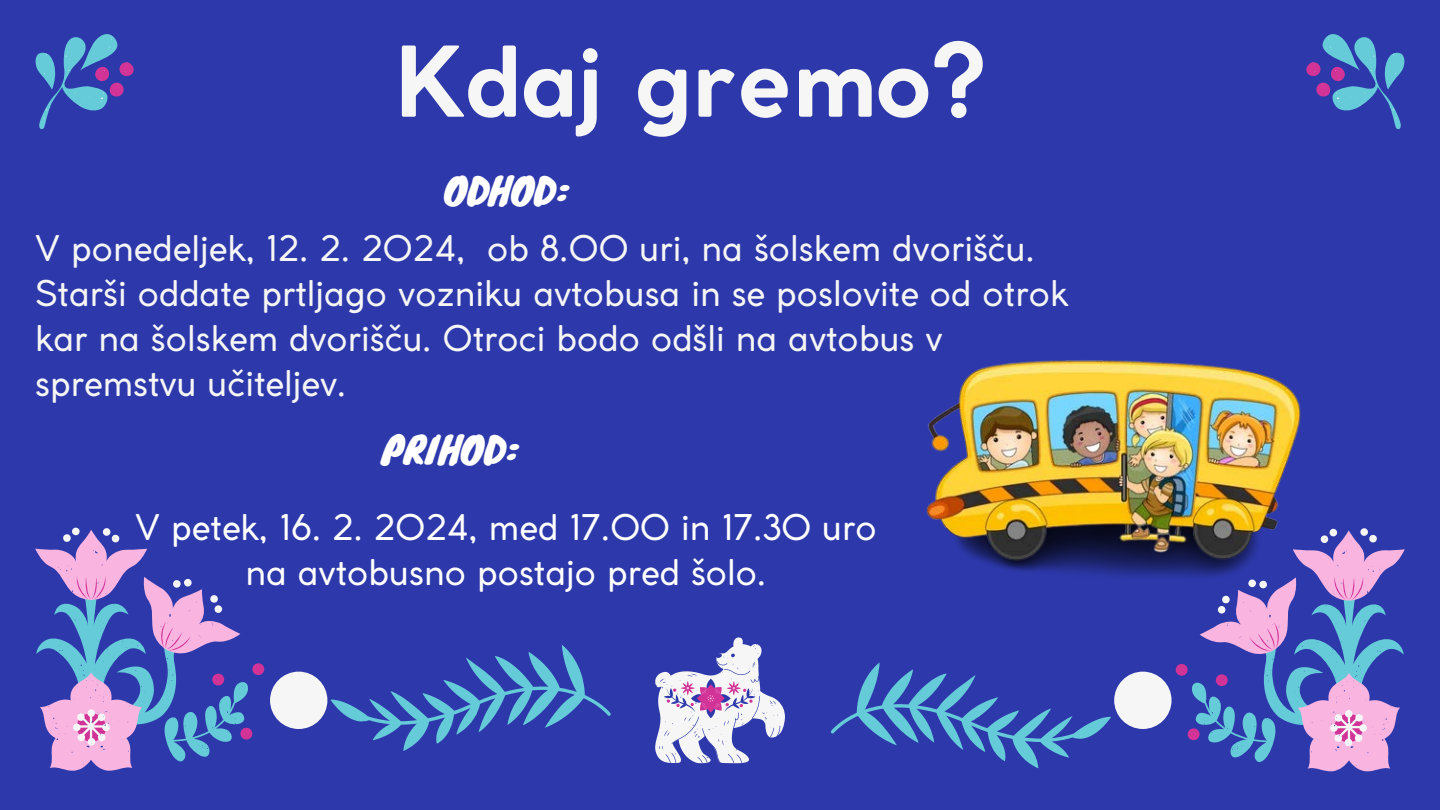
<style>
.page{position:relative;width:1440px;height:810px;background:#2d39ab}
.page>*{position:absolute;margin:0;border:0;box-sizing:border-box;transform-origin:0 0}
.t1{font:700 96px "Coco Gothic";color:#f6f6f6}
.t2{font:36.8px "Knewave";color:#fff}
.t3{font:35px/45px "Coco Gothic";color:#f6f6f6}
.t4{font:35px "Coco Gothic";color:#fff}
</style>
<div class="page">
<svg style="left:844px;top:662px;width:261px;height:106px"></svg>
<svg style="left:336px;top:645px;width:262px;height:106px"></svg>
<svg style="left:655px;top:637px;width:130px;height:126px"></svg>
<svg style="left:1307px;top:549px;width:98px;height:223px"></svg>
<svg style="left:1176px;top:528px;width:228px;height:235px"></svg>
<svg style="left:1188px;top:538px;width:214px;height:228px"></svg>
<svg style="left:35px;top:548px;width:98px;height:223px"></svg>
<svg style="left:36px;top:527px;width:228px;height:235px"></svg>
<svg style="left:38px;top:537px;width:214px;height:228px"></svg>
<div style="left:270px;top:672px;width:57px;height:57px;background:#f6f6f6;border-radius:50%"></div>
<div style="left:1114px;top:672px;width:58px;height:57px;background:#f6f6f6;border-radius:50%"></div>
<svg style="left:1306px;top:34px;width:98px;height:95px"></svg>
<svg style="left:36px;top:34px;width:97px;height:95px"></svg>
<img style="left:926px;top:360px;width:380px;height:236px">
<h1 class="t1" style="left:394px;top:45px;width:594px">Kdaj gremo?</h1>
<p class="t2" style="left:444px;top:161px;width:126px">ODHOD:</p>
<h2 class="t3" style="left:35px;top:229px;width:1035px">V ponedeljek, 12. 2. 2024, ob 8.00 uri, na šolskem dvorišču.<br>Starši oddate prtljago vozniku avtobusa in se poslovite od otrok kar na šolskem dvorišču. Otroci bodo odšli na avtobus v spremstvu učiteljev.</h2>
<p class="t2" style="left:382px;top:420px;width:138px">PRIHOD:</p>
<p class="t4" style="left:135px;top:514px;width:743px">V petek, 16. 2. 2024, med 17.00 in 17.30 uro</p>
<h2 class="t4" style="left:245px;top:559px;width:523px">na avtobusno postajo pred šolo.</h2>
</div>
